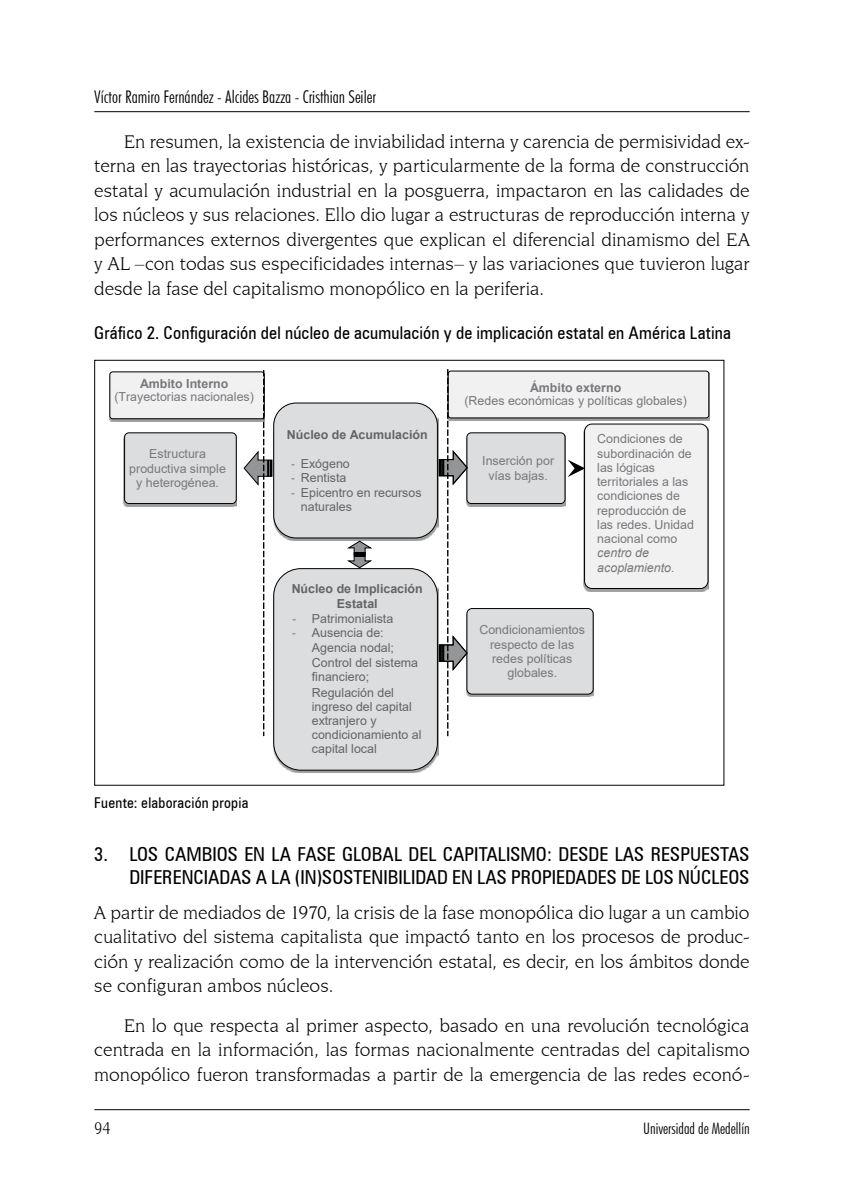
<style>
.page{position:relative;width:844px;height:1191px;background:#fff}
.page>*{position:absolute;margin:0;border:0;box-sizing:border-box;transform-origin:0 0}
.t1{font:19.25px/24.5px "Novarese IT Cby BT";letter-spacing:-.005em;color:#000;text-align:justify}
.t2{font:condensed 19.25px/23.1px "Zurich BT";color:#000;text-align:right}
.t3{font:condensed 17.5px "Zurich BT";letter-spacing:.01em;color:#000}
.t4{font:300 condensed 17.5px "Futura BT";color:#000}
.t5{font:17.5px "Castle T Ligh";color:#000}
.t6{font:300 condensed 15.75px "Futura BT";color:#000}
.t7{font:condensed 14.88px "Zurich BT";letter-spacing:.015em;color:#000}
.t8{font:12.42px/14.3px "Arial";color:#77787b;text-align:center}
.t9{font:12.42px/14.5px "Arial";color:#636467}
.t10{font:700 12.42px/14.2px "Arial";color:#636467;text-align:center}
.t11{font:700 12.42px "Arial";color:#77787b}
.t12{font:italic 12.42px/14.3px "Arial";color:#77787b}
.s1{font-family:"Calibri"}
</style>
<div class="page">
<hr style="left:94px;top:111px;width:655px;height:1px;background:#000">
<hr style="left:94px;top:1109px;width:655px;height:1px;background:#000">
<img style="left:109px;top:418px;width:134px;height:3px">
<div style="left:110px;top:372px;width:154px;height:47px;background:#f1f1f2;border-radius:3px"></div>
<div style="left:109px;top:371px;width:156px;height:48px;border:1px solid #000;border-radius:3px"></div>
<img style="left:468px;top:417px;width:241px;height:4px">
<div style="left:448px;top:371px;width:260px;height:47px;background:#f1f1f2;border-radius:3px"></div>
<div style="left:447px;top:370px;width:262px;height:48px;border:1px solid #000;border-radius:3px"></div>
<img style="left:273px;top:404px;width:165px;height:137px">
<div style="left:273px;top:403px;width:164px;height:135px;background:#dcddde;border-radius:22px"></div>
<div style="left:273px;top:402px;width:165px;height:136px;border:1px solid #000;border-radius:22px"></div>
<div style="left:467px;top:433px;width:98px;height:70px;background:#dcddde;border-radius:4px"></div>
<div style="left:466px;top:432px;width:99px;height:72px;border:1px solid #000;border-radius:4px"></div>
<img style="left:583px;top:425px;width:125px;height:166px">
<div style="left:584px;top:424px;width:123px;height:164px;background:#f1f1f2;border-radius:8px"></div>
<div style="left:584px;top:423px;width:124px;height:166px;border:1px solid #000;border-radius:8px"></div>
<svg style="left:567px;top:459px;width:18px;height:18px"></svg>
<img style="left:273px;top:570px;width:165px;height:203px">
<div style="left:273px;top:568px;width:164px;height:202px;background:#dcddde;border-radius:27px"></div>
<div style="left:273px;top:568px;width:165px;height:202px;border:1px solid #000;border-radius:27px"></div>
<svg style="left:346px;top:540px;width:27px;height:28px"></svg>
<img style="left:468px;top:610px;width:125px;height:87px">
<div style="left:467px;top:608px;width:126px;height:86px;background:#dcddde;border-radius:5px"></div>
<div style="left:466px;top:608px;width:127px;height:86px;border:1px solid #000;border-radius:5px"></div>
<img style="left:124px;top:502px;width:113px;height:4px">
<div style="left:124px;top:433px;width:112px;height:70px;background:#dcddde;border-radius:4px"></div>
<div style="left:124px;top:432px;width:113px;height:72px;border:1px solid #000;border-radius:4px"></div>
<svg style="left:243px;top:370px;width:29px;height:366px"></svg>
<svg style="left:438px;top:369px;width:30px;height:367px"></svg>
<p class="t4" style="left:94px;top:86px;width:283px">Víctor Ramiro Fernández - Alcides Bazza - Cristhian Seiler</p>
<p class="t1" style="left:94px;top:129px;width:656px;text-indent:30px">En resumen, la existencia de inviabilidad interna y carencia de permisividad ex&shy;terna en las trayectorias históricas, y particularmente de la forma de construcción estatal y acumulación industrial en la posguerra, impactaron en las calidades de los núcleos y sus relaciones. Ello dio lugar a estructuras de reproducción interna y performances externos divergentes que explican el diferencial dinamismo del EA y AL –con todas sus especificidades internas– y las variaciones que tuvieron lugar desde la fase del capitalismo monopólico en la periferia.</p>
<p class="t3" style="left:94px;top:322px;width:638px">Gráfico 2. Configuración del núcleo de acumulación y de implicación estatal en América Latina</p>
<p class="t11" style="left:140px;top:375px;width:90px">Ámbito Interno</p>
<p class="t8" style="left:114px;top:390px;width:141px">(Trayectorias nacionales)</p>
<p class="t11" style="left:530px;top:379px;width:93px">Ámbito externo</p>
<p class="t8" style="left:464px;top:393px;width:224px">(Redes económicas y políticas globales)</p>
<p class="t8" style="left:129px;top:447px;width:98px">Estructura productiva simple y heterogénea.</p>
<p class="t10" style="left:287px;top:427px;width:142px">Núcleo de Acumulación</p>
<p class="t9" style="left:291px;top:456px;width:60px"><span class="s1">-</span> Exógeno</p>
<p class="t9" style="left:291px;top:470px;width:57px"><span class="s1">-</span> Rentista</p>
<p class="t9" style="left:301px;top:485px;width:122px;line-height:13.8px;text-indent:-10px"><span class="s1">-</span> Epicentro en recursos naturales</p>
<p class="t8" style="left:482px;top:454px;width:73px">Inserción por vías bajas.</p>
<p class="t10" style="left:291px;top:582px;width:133px">Núcleo de Implicación<br>Estatal</p>
<p class="t9" style="left:292px;top:611px;width:102px"><span class="s1">-</span> Patrimonialista</p>
<p class="t9" style="left:312px;top:625px;width:111px;text-indent:-19px"><span class="s1">-</span> Ausencia de:<br>Agencia nodal;<br>Control del sistema financiero;<br>Regulación del ingreso del capital extranjero y condicionamiento al capital local</p>
<p class="t8" style="left:479px;top:623px;width:107px">Condicionamientos respecto de las redes políticas globales.</p>
<p class="t8" style="left:597px;top:432px;width:98px;text-align:left">Condiciones de subordinación de las lógicas territoriales a las condiciones de reproducción de las redes. Unidad nacional como</p>
<p class="t12" style="left:597px;top:546px;width:79px">centro de acoplamiento.</p>
<p class="t7" style="left:94px;top:794px;width:156px">Fuente: elaboración propia</p>
<p class="t2" style="left:94px;top:842px;width:656px">3. LOS CAMBIOS EN LA FASE GLOBAL DEL CAPITALISMO: DESDE LAS RESPUESTAS<br>DIFERENCIADAS A LA (IN)SOSTENIBILIDAD EN LAS PROPIEDADES DE LOS NÚCLEOS</p>
<p class="t1" style="left:94px;top:900px;width:656px">A partir de mediados de 1970, la crisis de la fase monopólica dio lugar a un cambio cualitativo del sistema capitalista que impactó tanto en los procesos de produc&shy;ción y realización como de la intervención estatal, es decir, en los ámbitos donde se configuran ambos núcleos.</p>
<p class="t1" style="left:94px;top:1012px;width:656px;text-indent:30px">En lo que respecta al primer aspecto, basado en una revolución tecnológica centrada en la información, las formas nacionalmente centradas del capitalismo monopólico fueron transformadas a partir de la emergencia de las redes econó-</p>
<p class="t5" style="left:94px;top:1119px;width:18px">94</p>
<p class="t6" style="left:643px;top:1119px;width:108px">Universidad de Medellín</p>
</div>
